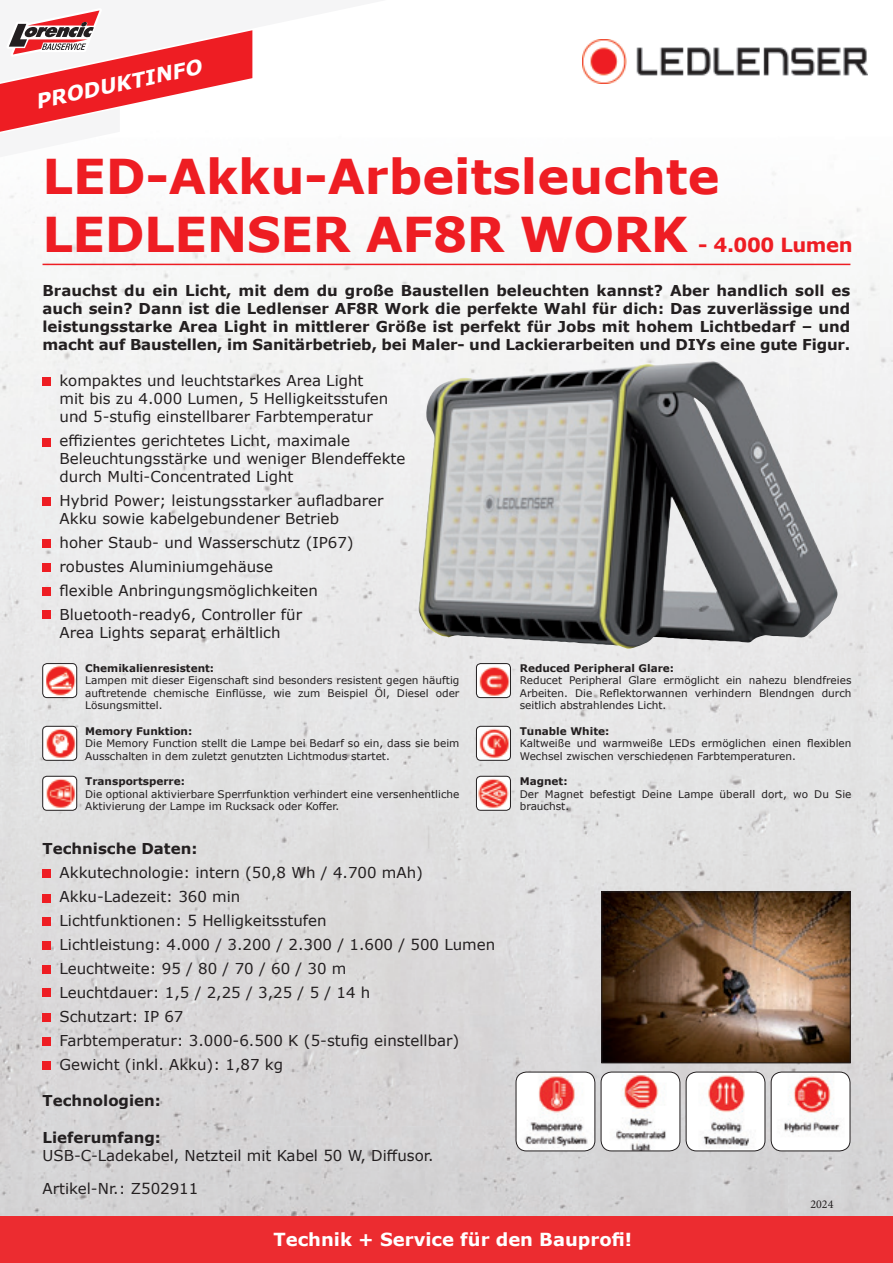
<style>
.page{position:relative;width:893px;height:1263px;background:#fff}
.page>*{position:absolute;margin:0;border:0;box-sizing:border-box;transform-origin:0 0}
.t1{font:700 48px/57.6px "Verdana";color:#ee1d23}
.t2{font:italic 700 20.25px "Verdana";color:#fff}
.t3{font:700 19.5px "Verdana";letter-spacing:-.02em;color:#ee1d23}
.t4{font:700 18px "Verdana";color:#fff}
.t5{font:15px/18px "Verdana";color:#231f20}
.t6{font:700 15px/18px "Verdana";letter-spacing:-.01em;color:#231f20;text-align:justify}
.t7{font:12px "Minion Pro";color:#231f20}
.t8{font:10.5px/12.6px "Verdana";color:#231f20}
.t9{font:700 10.5px "Verdana";color:#231f20}
</style>
<div class="page">
<img style="left:0;top:39px;width:893px;height:862px">
<div style="left:0;top:901px;width:525px;height:225px;background:#d9d7d8"></div>
<div style="left:525px;top:901px;width:105px;height:180px;background:#dedcde"></div>
<img style="left:841px;top:901px;width:52px;height:315px">
<div style="left:630px;top:1063px;width:158px;height:153px;background:#d4d3d4"></div>
<img style="left:788px;top:1063px;width:53px;height:8px">
<div style="left:578px;top:1081px;width:53px;height:135px;background:#d4d3d4"></div>
<div style="left:0;top:1126px;width:578px;height:90px;background:#d4d3d4"></div>
<div style="left:788px;top:1151px;width:53px;height:65px;background:#d5d5d6"></div>
<div style="left:0;top:1216px;width:893px;height:47px;background:#ec2c30"></div>
<svg style="left:0;top:10px;width:387px;height:147px"></svg>
<hr style="left:43px;top:264px;width:807px;height:1px;background:#ee1d23">
<div style="left:43px;top:1037px;width:8px;height:9px;background:#ee1d23"></div>
<div style="left:43px;top:1013px;width:8px;height:9px;background:#ee1d23"></div>
<div style="left:43px;top:965px;width:8px;height:9px;background:#ee1d23"></div>
<div style="left:43px;top:941px;width:8px;height:8px;background:#ee1d23"></div>
<div style="left:43px;top:917px;width:8px;height:9px;background:#ee1d23"></div>
<div style="left:43px;top:894px;width:8px;height:8px;background:#ee1d23"></div>
<div style="left:43px;top:870px;width:8px;height:8px;background:#ee1d23"></div>
<div style="left:43px;top:989px;width:8px;height:8px;background:#ee1d23"></div>
<img style="left:583px;top:40px;width:284px;height:43px">
<img style="left:418px;top:361px;width:421px;height:288px">
<img style="left:604px;top:894px;width:244px;height:167px">
<div style="left:602px;top:892px;width:248px;height:171px;border:1px solid #231f20"></div>
<div style="left:43px;top:377px;width:8px;height:9px;background:#ee1d23"></div>
<div style="left:43px;top:497px;width:8px;height:9px;background:#ee1d23"></div>
<div style="left:43px;top:438px;width:8px;height:8px;background:#ee1d23"></div>
<div style="left:43px;top:539px;width:8px;height:8px;background:#ee1d23"></div>
<div style="left:43px;top:563px;width:8px;height:9px;background:#ee1d23"></div>
<img style="left:516px;top:1072px;width:78px;height:78px">
<div style="left:516px;top:1071px;width:79px;height:80px;border:1px solid #231f20;border-radius:10px"></div>
<div style="left:601px;top:1072px;width:79px;height:79px;background:#fff;border-radius:10px"></div>
<img style="left:616px;top:1074px;width:50px;height:75px">
<div style="left:601px;top:1071px;width:79px;height:80px;border:1px solid #231f20;border-radius:10px"></div>
<img style="left:688px;top:1072px;width:77px;height:76px">
<div style="left:686px;top:1071px;width:79px;height:80px;border:1px solid #231f20;border-radius:10px"></div>
<div style="left:771px;top:1072px;width:79px;height:79px;background:#fff;border-radius:10px"></div>
<img style="left:777px;top:1073px;width:67px;height:63px">
<div style="left:771px;top:1071px;width:79px;height:80px;border:1px solid #231f20;border-radius:10px"></div>
<div style="left:43px;top:587px;width:8px;height:8px;background:#ee1d23"></div>
<div style="left:43px;top:610px;width:8px;height:9px;background:#ee1d23"></div>
<div style="left:43px;top:1061px;width:8px;height:8px;background:#ee1d23"></div>
<img style="left:43px;top:726px;width:34px;height:34px">
<div style="left:43px;top:726px;width:34px;height:34px;border:1px solid #231f20;border-radius:4px"></div>
<img style="left:43px;top:663px;width:34px;height:35px">
<div style="left:43px;top:663px;width:34px;height:35px;border:1px solid #231f20;border-radius:4px"></div>
<img style="left:43px;top:776px;width:34px;height:34px">
<div style="left:43px;top:776px;width:34px;height:34px;border:1px solid #231f20;border-radius:4px"></div>
<img style="left:476px;top:663px;width:34px;height:35px">
<div style="left:476px;top:663px;width:35px;height:35px;border:1px solid #231f20;border-radius:4px"></div>
<img style="left:476px;top:776px;width:34px;height:34px">
<div style="left:476px;top:776px;width:35px;height:34px;border:1px solid #231f20;border-radius:4px"></div>
<img style="left:476px;top:726px;width:34px;height:34px">
<div style="left:476px;top:726px;width:35px;height:34px;border:1px solid #231f20;border-radius:4px"></div>
<h2 class="t2" style="left:33px;top:87px;width:171px;rotate:-12deg">PRODUKTINFO</h2>
<h1 class="t1" style="left:43px;top:147px;width:679px">LED-Akku-Arbeitsleuchte<br>LEDLENSER AF8R WORK</h1>
<h3 class="t3" style="left:698px;top:231px;width:156px">- 4.000 Lumen</h3>
<p class="t6" style="left:43px;top:282px;width:809px">Brauchst du ein Licht, mit dem du große Baustellen beleuchten kannst? Aber handlich soll es auch sein? Dann ist die Ledlenser AF8R Work die perfekte Wahl für dich: Das zuverlässige und leistungsstarke Area Light in mittlerer Größe ist perfekt für Jobs mit hohem Lichtbedarf – und macht auf Baustellen, im Sanitärbetrieb, bei Maler- und Lackierarbeiten und DIYs eine gute Figur.</p>
<p class="t5" style="left:60px;top:372px;width:330px;text-indent:-17px">• kompaktes und leuchtstarkes Area Light mit bis zu 4.000 Lumen, 5 Helligkeitsstufen und 5-stufig einstellbarer Farbtemperatur</p>
<p class="t5" style="left:60px;top:432px;width:347px;text-indent:-17px">• effizientes gerichtetes Licht, maximale<br>Beleuchtungsstärke und weniger Blendeffekte durch Multi-Concentrated Light</p>
<p class="t5" style="left:60px;top:492px;width:325px;text-indent:-17px">• Hybrid Power; leistungsstarker aufladbarer<br>Akku sowie kabelgebundener Betrieb</p>
<p class="t5" style="left:43px;top:534px;width:313px">• hoher Staub- und Wasserschutz (IP67)</p>
<p class="t5" style="left:43px;top:558px;width:232px">• robustes Aluminiumgehäuse</p>
<p class="t5" style="left:43px;top:582px;width:277px">• flexible Anbringungsmöglichkeiten</p>
<p class="t5" style="left:43px;top:606px;width:261px;text-align:center">• Bluetooth-ready6, Controller für<br>Area Lights separat erhältlich</p>
<p class="t9" style="left:85px;top:660px;width:130px">Chemikalienresistent:</p>
<p class="t8" style="left:85px;top:674px;width:376px;text-align:justify">Lampen mit dieser Eigenschaft sind besonders resistent gegen häuftig auftretende chemische Einflüsse, wie zum Beispiel Öl, Diesel oder Lösungsmittel.</p>
<p class="t9" style="left:85px;top:723px;width:109px">Memory Funktion:</p>
<p class="t8" style="left:85px;top:737px;width:376px">Die Memory Function stellt die Lampe bei Bedarf so ein, dass sie beim<br>Ausschalten in dem zuletzt genutzten Lichtmodus startet.</p>
<p class="t9" style="left:85px;top:774px;width:101px">Transportsperre:</p>
<p class="t8" style="left:85px;top:787px;width:376px">Die optional aktivierbare Sperrfunktion verhindert eine versenhentliche<br>Aktivierung der Lampe im Rucksack oder Koffer.</p>
<p class="t6" style="left:43px;top:840px;width:156px">Technische Daten:</p>
<p class="t5" style="left:43px;top:864px;width:382px">• Akkutechnologie: intern (50,8 Wh / 4.700 mAh)</p>
<p class="t5" style="left:43px;top:888px;width:199px">• Akku-Ladezeit: 360 min</p>
<p class="t5" style="left:43px;top:912px;width:286px">• Lichtfunktionen: 5 Helligkeitsstufen</p>
<p class="t5" style="left:43px;top:936px;width:454px">• Lichtleistung: 4.000 / 3.200 / 2.300 / 1.600 / 500 Lumen</p>
<p class="t5" style="left:43px;top:960px;width:306px">• Leuchtweite: 95 / 80 / 70 / 60 / 30 m</p>
<p class="t5" style="left:43px;top:984px;width:329px">• Leuchtdauer: 1,5 / 2,25 / 3,25 / 5 / 14 h</p>
<p class="t5" style="left:43px;top:1008px;width:143px">• Schutzart: IP 67</p>
<p class="t5" style="left:43px;top:1032px;width:418px">• Farbtemperatur: 3.000-6.500 K (5-stufig einstellbar)</p>
<p class="t5" style="left:43px;top:1056px;width:242px">• Gewicht (inkl. Akku): 1,87 kg</p>
<p class="t6" style="left:43px;top:1092px;width:120px">Technologien:</p>
<p class="t6" style="left:43px;top:1128px;width:120px">Lieferumfang:</p>
<p class="t5" style="left:43px;top:1146px;width:392px">USB-C-Ladekabel, Netzteil mit Kabel 50 W, Diffusor.</p>
<p class="t5" style="left:43px;top:1179px;width:157px">Artikel-Nr.: Z502911</p>
<p class="t9" style="left:520px;top:660px;width:156px">Reduced Peripheral Glare:</p>
<p class="t8" style="left:520px;top:674px;width:333px;text-align:justify">Reducet Peripheral Glare ermöglicht ein nahezu blendfreies Arbeiten. Die Reflektorwannen verhindern Blendngen durch seitlich abstrahlendes Licht.</p>
<p class="t9" style="left:520px;top:723px;width:91px">Tunable White:</p>
<p class="t8" style="left:520px;top:737px;width:333px">Kaltweiße und warmweiße LEDs ermöglichen einen flexiblen<br>Wechsel zwischen verschiedenen Farbtemperaturen.</p>
<p class="t9" style="left:520px;top:774px;width:49px">Magnet:</p>
<p class="t8" style="left:520px;top:787px;width:333px">Der Magnet befestigt Deine Lampe überall dort, wo Du Sie brauchst.</p>
<p class="t7" style="left:810px;top:1196px;width:25px">2024</p>
<p class="t4" style="left:273px;top:1227px;width:360px">Technik + Service für den Bauprofi!</p>
</div>
